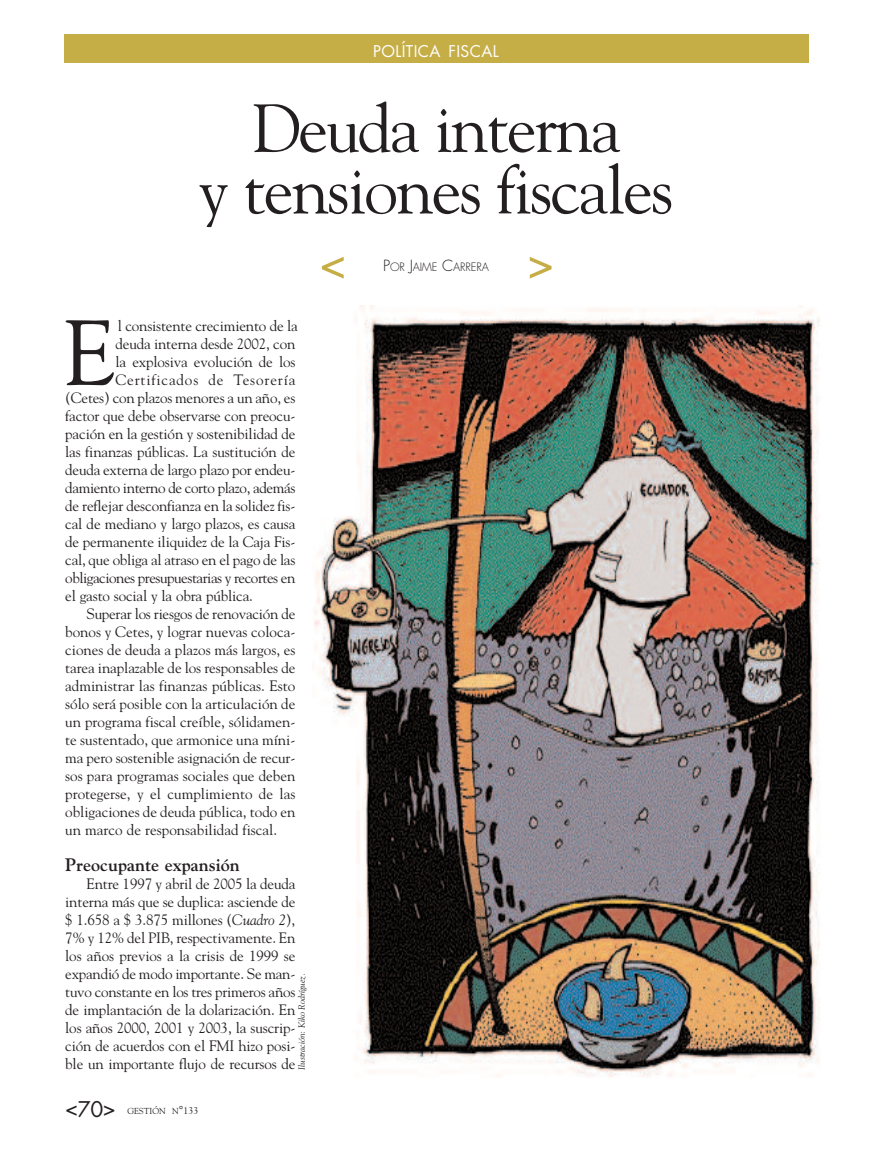
<style>
.page{position:relative;width:872px;height:1149px;background:#fff}
.page>*{position:absolute;margin:0;border:0;box-sizing:border-box;transform-origin:0 0}
.t1{font:91.65px "Goudy";color:#231f20}
.t2{font:67.5px/61.5px "Goudy";letter-spacing:-.03em;color:#231f20;text-align:center}
.t3{font:21px "Futura";color:#231f20}
.t4{font:700 18px "Goudy";color:#231f20}
.t5{font:15.75px "Futura";letter-spacing:.025em;color:#fff}
.t6{font:15px/18px "Goudy";letter-spacing:-.01em;color:#231f20;text-align:justify}
.t7{font:15px "Goudy";letter-spacing:-.03em;color:#231f20}
.t8{font:15px "Goudy";letter-spacing:.055em;color:#231f20}
.t9{font:300 11.25px "Futura";letter-spacing:-.015em;color:#231f20}
.t10{font:italic 9px "Goudy";color:#231f20}
.t11{font:8.7px "Goudy";color:#231f20}
.s1{font-size:15px}
.s2{font-style:italic}
.s3{font-size:11.55px}
.s4{font-size:9.75px}
</style>
<div class="page">
<div style="left:64px;top:34px;width:744px;height:29px;background:#c6ae47"></div>
<svg style="left:322px;top:257px;width:22px;height:21px"></svg>
<svg style="left:530px;top:257px;width:21px;height:21px"></svg>
<img style="left:314px;top:305px;width:506px;height:772px">
<p class="t5" style="left:373px;top:44px;width:127px">POLÍTICA FISCAL</p>
<h2 class="t2" style="left:199px;top:98px;width:476px">Deuda interna<br>y tensiones fiscales</h2>
<p class="t9" style="left:383px;top:262px;width:107px"><span class="s1">P</span>OR <span class="s1">J</span>AIME <span class="s1">C</span>ARRERA</p>
<h1 class="t1" style="left:64px;top:299px;width:52px">E</h1>
<p class="t6" style="left:118px;top:316px;width:181px">l consistente crecimiento de la</p>
<p class="t6" style="left:116px;top:334px;width:181px">deuda interna desde 2002, con</p>
<p class="t6" style="left:116px;top:352px;width:181px">la explosiva evolución de los</p>
<p class="t8" style="left:116px;top:371px;width:181px">Certificados de Tesorería</p>
<p class="t6" style="left:65px;top:388px;width:232px">(Cetes) con plazos menores a un año, es</p>
<p class="t6" style="left:65px;top:406px;width:232px">factor que debe observarse con preocu-</p>
<p class="t6" style="left:65px;top:424px;width:232px">pación en la gestión y sostenibilidad de</p>
<p class="t6" style="left:65px;top:442px;width:232px">las finanzas públicas. La sustitución de</p>
<p class="t6" style="left:65px;top:460px;width:232px">deuda externa de largo plazo por endeu-</p>
<p class="t6" style="left:65px;top:478px;width:232px">damiento interno de corto plazo, además</p>
<p class="t6" style="left:65px;top:496px;width:232px">de reflejar desconfianza en la solidez fis-</p>
<p class="t6" style="left:65px;top:514px;width:232px">cal de mediano y largo plazos, es causa</p>
<p class="t6" style="left:65px;top:532px;width:232px">de permanente iliquidez de la Caja Fis-</p>
<p class="t6" style="left:65px;top:550px;width:232px">cal, que obliga al atraso en el pago de las</p>
<p class="t7" style="left:65px;top:569px;width:232px">obligaciones presupuestarias y recortes en</p>
<p class="t6" style="left:65px;top:586px;width:189px">el gasto social y la obra pública.</p>
<p class="t6" style="left:87px;top:604px;width:210px">Superar los riesgos de renovación de</p>
<p class="t6" style="left:65px;top:622px;width:232px">bonos y Cetes, y lograr nuevas coloca-</p>
<p class="t6" style="left:65px;top:640px;width:232px">ciones de deuda a plazos más largos, es</p>
<p class="t6" style="left:65px;top:658px;width:232px">tarea inaplazable de los responsables de</p>
<p class="t6" style="left:65px;top:676px;width:232px">administrar las finanzas públicas. Esto</p>
<p class="t6" style="left:65px;top:694px;width:232px">sólo será posible con la articulación de</p>
<p class="t6" style="left:65px;top:712px;width:232px">un programa fiscal creíble, sólidamen-</p>
<p class="t6" style="left:65px;top:730px;width:232px">te sustentado, que armonice una míni-</p>
<p class="t6" style="left:65px;top:748px;width:232px">ma pero sostenible asignación de recur-</p>
<p class="t6" style="left:65px;top:766px;width:232px">sos para programas sociales que deben</p>
<p class="t6" style="left:65px;top:784px;width:232px">protegerse, y el cumplimiento de las</p>
<p class="t6" style="left:65px;top:802px;width:232px">obligaciones de deuda pública, todo en</p>
<p class="t6" style="left:65px;top:820px;width:213px">un marco de responsabilidad fiscal.</p>
<p class="t4" style="left:65px;top:854px;width:176px">Preocupante expansión</p>
<p class="t6" style="left:65px;top:874px;width:232px;text-indent:21px">Entre 1997 y abril de 2005 la deuda interna más que se duplica: asciende de $ 1.658 a $ 3.875 millones (<span class="s2">Cuadro 2</span>), 7% y 12% del PIB, respectivamente. En los años previos a la crisis de 1999 se expandió de modo importante. Se man&shy;tuvo constante en los tres primeros años de implantación de la dolarización. En los años 2000, 2001 y 2003, la suscrip&shy;ción de acuerdos con el FMI hizo posi&shy;ble un importante flujo de recursos de</p>
<p class="t10" style="left:296px;top:1069px;width:98px;rotate:-90deg">Ilustración: Kiko Rodríguez.</p>
<h3 class="t3" style="left:65px;top:1098px;width:52px">&lt;70&gt;</h3>
<p class="t11" style="left:127px;top:1104px;width:72px">GESTIÓN N<span class="s3">°</span><span class="s4">133</span></p>
</div>
